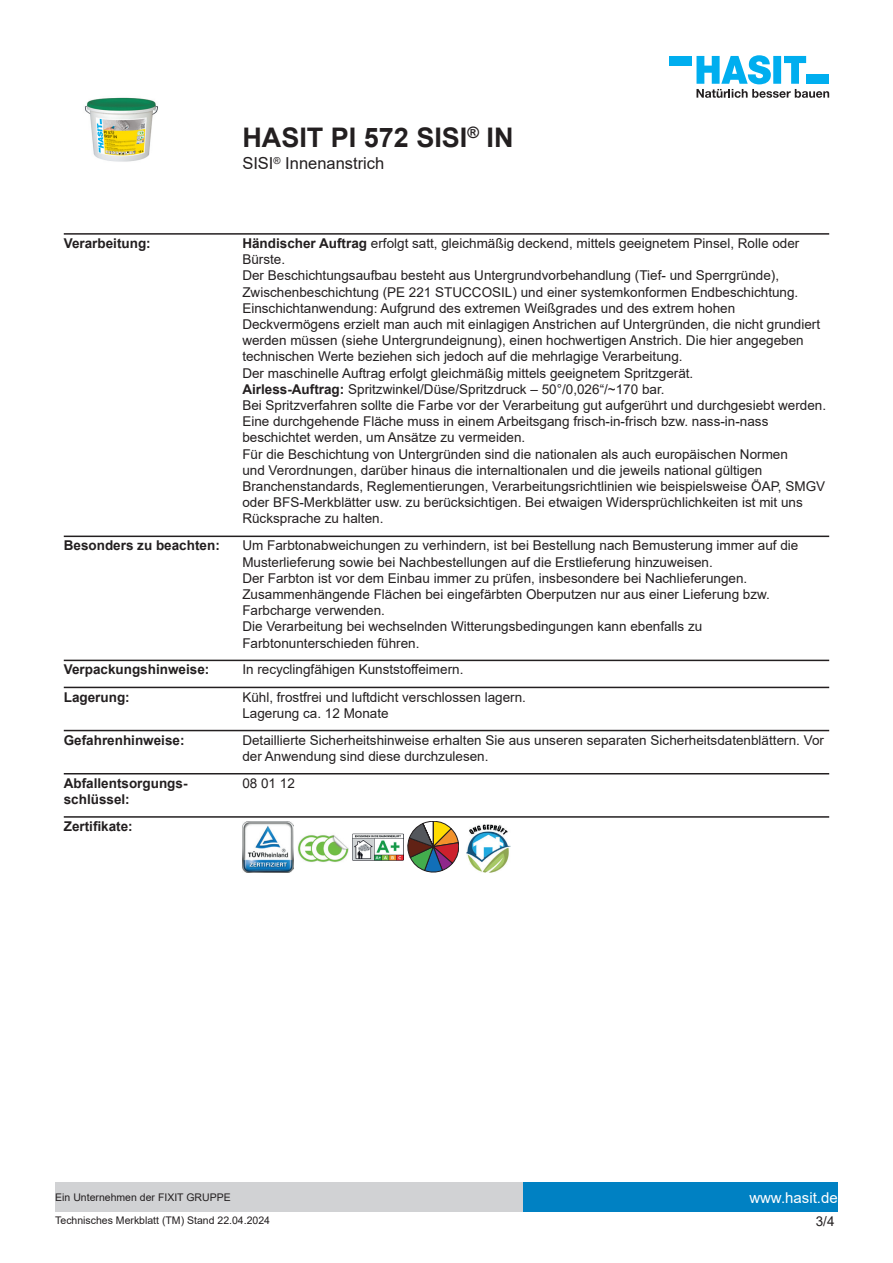
<style>
.page{position:relative;width:893px;height:1263px;background:#fff}
.page>*{position:absolute;margin:0;border:0;box-sizing:border-box;transform-origin:0 0}
.t1{font:700 27px "Arial";color:#231f20}
.t2{font:16.5px "Arial";color:#231f20}
.t3{font:15px "Arial";color:#fff}
.t4{font:13.5px/16.2px "Arial";color:#231f20}
.t5{font:700 13.5px/16.2px "Arial";color:#231f20}
.t6{font:10.5px "Arial";color:#231f20}
.s1{font-weight:700}
</style>
<div class="page">
<img style="left:84px;top:97px;width:74px;height:65px">
<div style="left:669px;top:56px;width:23px;height:10px;background:#00aeef"></div>
<svg style="left:696px;top:55px;width:133px;height:43px"></svg>
<div style="left:523px;top:1182px;width:315px;height:30px;background:#0081c3"></div>
<div style="left:55px;top:1182px;width:468px;height:30px;background:#d1d2d4"></div>
<hr style="left:64px;top:233px;width:765px;height:2px;background:#231f20">
<hr style="left:64px;top:536px;width:765px;height:1px;background:#231f20">
<hr style="left:64px;top:660px;width:765px;height:1px;background:#231f20">
<hr style="left:64px;top:687px;width:765px;height:1px;background:#231f20">
<hr style="left:64px;top:730px;width:765px;height:1px;background:#231f20">
<hr style="left:64px;top:773px;width:765px;height:1px;background:#231f20">
<hr style="left:64px;top:816px;width:765px;height:2px;background:#231f20">
<img style="left:242px;top:821px;width:51px;height:51px">
<img style="left:298px;top:835px;width:50px;height:27px">
<img style="left:353px;top:833px;width:51px;height:28px">
<svg style="left:408px;top:821px;width:51px;height:51px"></svg>
<img style="left:466px;top:824px;width:44px;height:48px">
<h1 class="t1" style="left:242px;top:119px;width:273px">HASIT PI 572 SISI<sup>®</sup> IN</h1>
<p class="t2" style="left:242px;top:152px;width:143px">SISI<sup>®</sup> Innenanstrich</p>
<p class="t5" style="left:64px;top:235px;width:89px">Verarbeitung:</p>
<p class="t4" style="left:242px;top:235px;width:585px"><span class="s1">Händischer Auftrag</span> erfolgt satt, gleichmäßig deckend, mittels geeignetem Pinsel, Rolle oder Bürste.<br>Der Beschichtungsaufbau besteht aus Untergrundvorbehandlung (Tief- und Sperrgründe), Zwischenbeschichtung (PE 221 STUCCOSIL) und einer systemkonformen Endbeschichtung.<br>Einschichtanwendung: Aufgrund des extremen Weißgrades und des extrem hohen Deckvermögens erzielt man auch mit einlagigen Anstrichen auf Untergründen, die nicht grundiert werden müssen (siehe Untergrundeignung), einen hochwertigen Anstrich. Die hier angegeben technischen Werte beziehen sich jedoch auf die mehrlagige Verarbeitung.<br>Der maschinelle Auftrag erfolgt gleichmäßig mittels geeignetem Spritzgerät.<br><span class="s1">Airless-Auftrag:</span> Spritzwinkel/Düse/Spritzdruck – 50°/0,026“/~170 bar.<br>Bei Spritzverfahren sollte die Farbe vor der Verarbeitung gut aufgerührt und durchgesiebt werden.<br>Eine durchgehende Fläche muss in einem Arbeitsgang frisch-in-frisch bzw. nass-in-nass beschichtet werden, um Ansätze zu vermeiden.<br>Für die Beschichtung von Untergründen sind die nationalen als auch europäischen Normen<br>und Verordnungen, darüber hinaus die internaltionalen und die jeweils national gültigen Branchenstandards, Reglementierungen, Verarbeitungsrichtlinien wie beispielsweise ÖAP, SMGV oder BFS-Merkblätter usw. zu berücksichtigen. Bei etwaigen Widersprüchlichkeiten ist mit uns Rücksprache zu halten.</p>
<p class="t5" style="left:64px;top:538px;width:158px">Besonders zu beachten:</p>
<p class="t4" style="left:242px;top:537px;width:557px">Um Farbtonabweichungen zu verhindern, ist bei Bestellung nach Bemusterung immer auf die Musterlieferung sowie bei Nachbestellungen auf die Erstlieferung hinzuweisen.<br>Der Farbton ist vor dem Einbau immer zu prüfen, insbesondere bei Nachlieferungen.<br>Zusammenhängende Flächen bei eingefärbten Oberputzen nur aus einer Lieferung bzw.<br>Farbcharge verwenden.<br>Die Verarbeitung bei wechselnden Witterungsbedingungen kann ebenfalls zu Farbtonunterschieden führen.</p>
<p class="t5" style="left:64px;top:662px;width:147px">Verpackungshinweise:</p>
<p class="t4" style="left:242px;top:661px;width:223px">In recyclingfähigen Kunststoffeimern.</p>
<p class="t5" style="left:64px;top:689px;width:68px">Lagerung:</p>
<p class="t4" style="left:242px;top:688px;width:285px">Kühl, frostfrei und luftdicht verschlossen lagern.<br>Lagerung ca. 12 Monate</p>
<p class="t5" style="left:64px;top:732px;width:122px">Gefahrenhinweise:</p>
<p class="t4" style="left:242px;top:732px;width:583px">Detaillierte Sicherheitshinweise erhalten Sie aus unseren separaten Sicherheitsdatenblättern. Vor der Anwendung sind diese durchzulesen.</p>
<p class="t5" style="left:64px;top:775px;width:125px">Abfallentsorgungs&shy;schlüssel:</p>
<p class="t4" style="left:242px;top:775px;width:54px">08 01 12</p>
<p class="t5" style="left:64px;top:818px;width:71px">Zertifikate:</p>
<p class="t6" style="left:55px;top:1190px;width:177px">Ein Unternehmen der FIXIT GRUPPE</p>
<p class="t3" style="left:749px;top:1187px;width:90px">www.hasit.de</p>
<p class="t6" style="left:55px;top:1213px;width:216px">Technisches Merkblatt (TM) Stand 22.04.2024</p>
<p class="t4" style="left:816px;top:1213px;width:20px">3/4</p>
</div>
